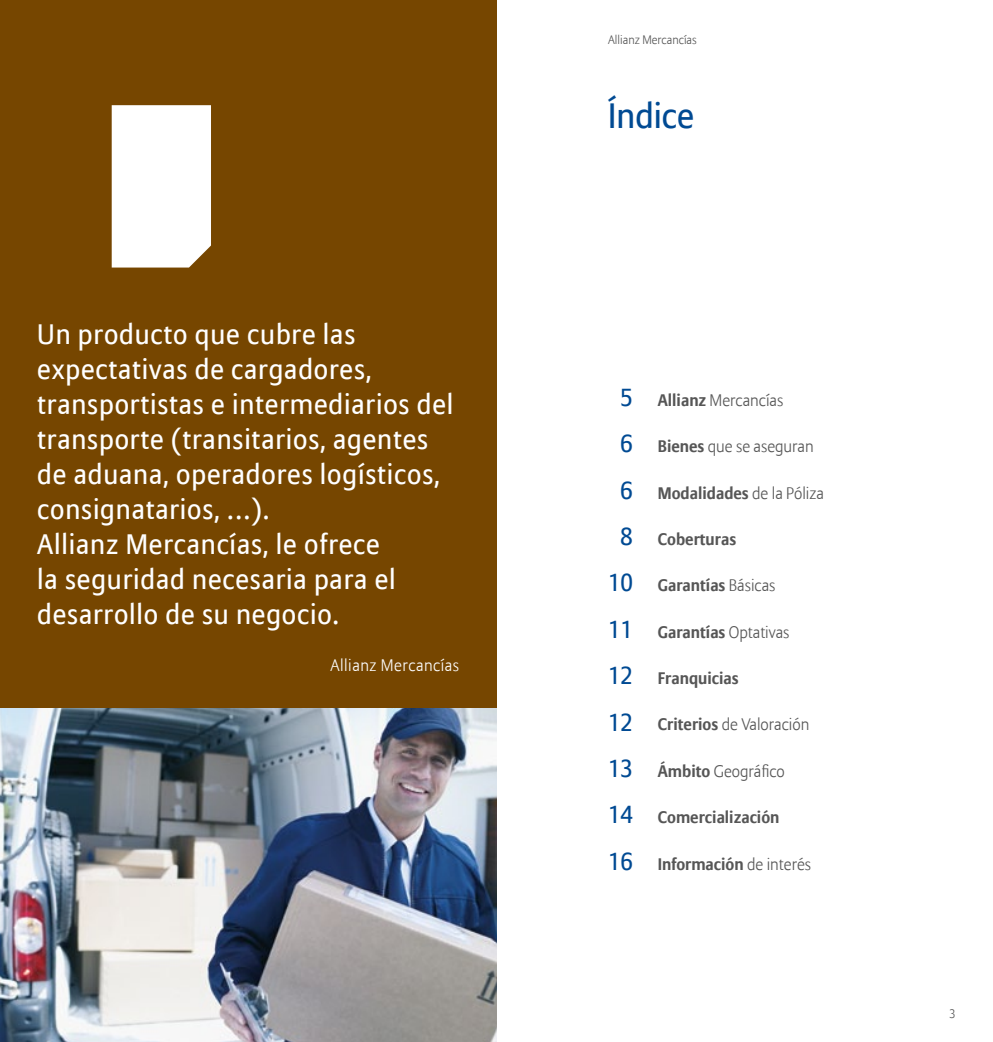
<style>
.page{position:relative;width:993px;height:1042px;background:#fff}
.page>*{position:absolute;margin:0;border:0;box-sizing:border-box;transform-origin:0 0}
.t1{font:35px "Allianz Sans";color:#004a93}
.t2{font:28px/35px "Allianz Sans";letter-spacing:.03em;color:#fff}
.t3{font:24.5px/46.4px "Allianz Sans";letter-spacing:-.01em;color:#004a93;text-align:center}
.t4{font:700 16.62px "Allianz Sans";color:#565656}
.t5{font:300 16.62px "Allianz Sans";color:#565656}
.t6{font:300 16.62px "Allianz Sans";letter-spacing:.03em;color:#fff}
.t7{font:300 12.25px "Allianz Sans";color:#565656}
.s1{font-weight:700}
.s2{font-weight:300}
</style>
<div class="page">
<img style="left:0;top:707px;width:496px;height:335px">
<div style="left:0;top:0;width:496px;height:707px;background:#764600"></div>
<div style="left:112px;top:105px;width:99px;height:162px;background:#fff"></div>
<p class="t2" style="left:37px;top:318px;width:417px">Un producto que cubre las expectativas de cargadores, transportistas e intermediarios del transporte (transitarios, agentes de aduana, operadores logísticos, consignatarios, …).<br>Allianz Mercancías, le ofrece<br>la seguridad necesaria para el desarrollo de su negocio.</p>
<p class="t6" style="left:330px;top:655px;width:130px">Allianz Mercancías</p>
<p class="t7" style="left:608px;top:33px;width:90px">Allianz Mercancías</p>
<p class="t1" style="left:608px;top:94px;width:87px">Índice</p>
<p class="t3" style="left:608px;top:375px;width:26px">5<br>6<br>6<br>8<br>10<br>11<br>12<br>12<br>13<br>14<br>16</p>
<p class="t5" style="left:657px;top:390px;width:127px"><span class="s1">Allianz</span> Mercancías</p>
<p class="t5" style="left:657px;top:436px;width:157px"><span class="s1">Bienes</span> que se aseguran</p>
<p class="t4" style="left:657px;top:482px;width:168px">Modalidades <span class="s2">de la Póliza</span></p>
<p class="t4" style="left:657px;top:529px;width:80px">Coberturas</p>
<p class="t4" style="left:657px;top:575px;width:119px">Garantías <span class="s2">Básicas</span></p>
<p class="t4" style="left:657px;top:621px;width:133px">Garantías <span class="s2">Optativas</span></p>
<p class="t4" style="left:657px;top:668px;width:82px">Franquicias</p>
<p class="t5" style="left:657px;top:715px;width:153px"><span class="s1">Criterios</span> de Valoración</p>
<p class="t5" style="left:657px;top:761px;width:128px"><span class="s1">Ámbito</span> Geográfico</p>
<p class="t4" style="left:657px;top:807px;width:123px">Comercialización</p>
<p class="t4" style="left:657px;top:853px;width:155px">Información <span class="s2">de interés</span></p>
<p class="t7" style="left:949px;top:1006px;width:8px">3</p>
</div>
